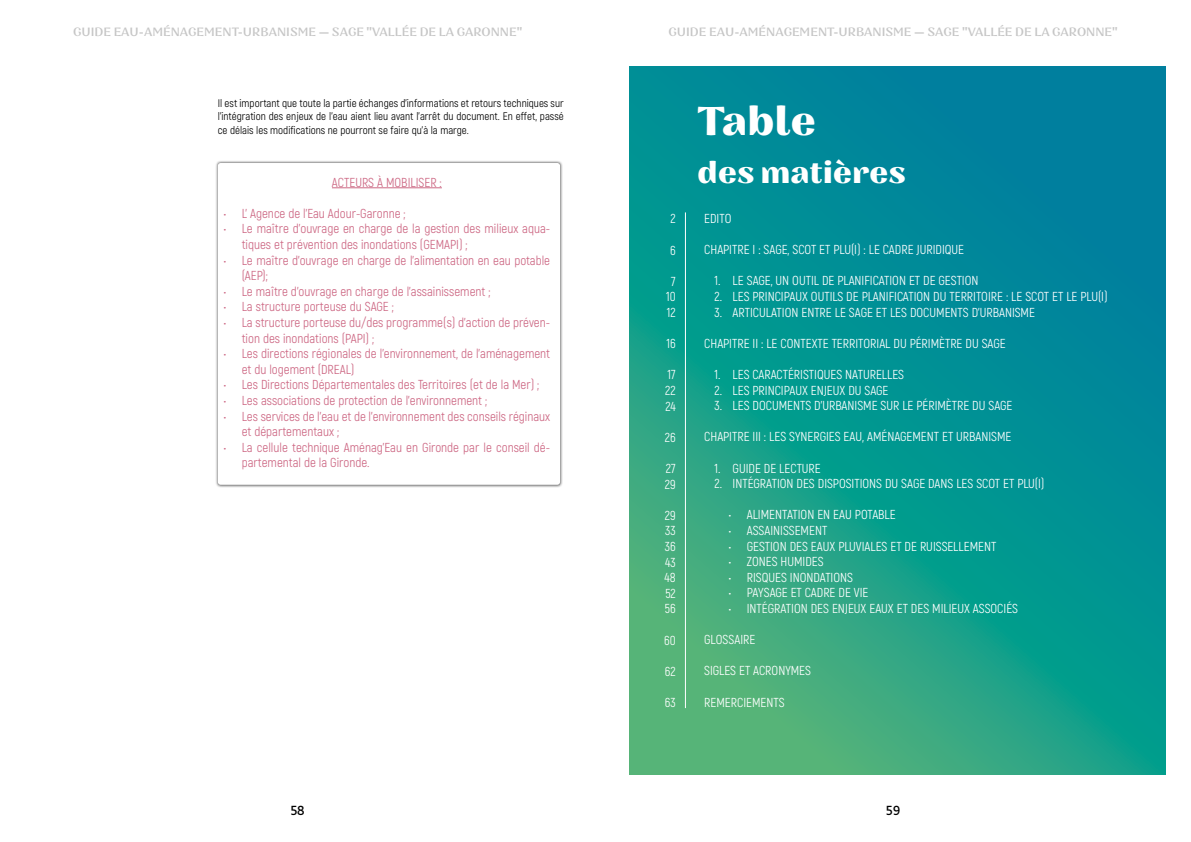
<style>
.page{position:relative;width:1191px;height:842px;background:#fff}
.page>*{position:absolute;margin:0;border:0;box-sizing:border-box;transform-origin:0 0}
.t1{font:700 40px "Nazare";color:#fff}
.t2{font:700 30px "Nazare";color:#fff}
.t3{font:13px/15.6px "Akrobat";color:#fff;text-align:justify}
.t4{font:13px/15.6px "Akrobat";color:#cd6884}
.t5{font:12px "Nazare";color:#c6c6c6}
.t6{font:12px "Luciole";color:#000}
.t7{font:11px/13.2px "Akrobat";color:#000;text-align:justify}
</style>
<div class="page">
<svg style="left:629px;top:66px;width:536px;height:708px;background:#12968f"></svg>
<svg style="left:216px;top:161px;width:346px;height:327px;background:#c5c5c5"></svg>
<div style="left:218px;top:163px;width:342px;height:322px;background:#fff;border-radius:3px"></div>
<hr style="left:332px;top:187px;width:110px;height:1px;background:#cd6884">
<hr style="left:685px;top:212px;width:1px;height:496px;background:#fff">
<p class="t5" style="left:73px;top:24px;width:451px">GUIDE EAU-AMÉNAGEMENT-URBANISME — SAGE "VALLÉE DE LA GARONNE"</p>
<p class="t5" style="left:668px;top:24px;width:451px">GUIDE EAU-AMÉNAGEMENT-URBANISME — SAGE "VALLÉE DE LA GARONNE"</p>
<p class="t7" style="left:218px;top:97px;width:347px">Il est important que toute la partie échanges d’informations et retours techniques sur l’intégration des enjeux de l’eau aient lieu avant l’arrêt du document. En effet, passé ce délais les modifications ne pourront se faire qu’à la marge.</p>
<p class="t4" style="left:332px;top:174px;width:111px">ACTEURS À MOBILISER :</p>
<p class="t4" style="left:224px;top:205px;width:183px">• L' Agence de l'Eau Adour-Garonne ;</p>
<p class="t4" style="left:242px;top:221px;width:310px;text-indent:-18px">• Le maître d'ouvrage en charge de la gestion des milieux aqua&shy;tiques et prévention des inondations (GEMAPI) ;</p>
<p class="t4" style="left:242px;top:252px;width:310px;text-indent:-18px">• Le maître d'ouvrage en charge de l'alimentation en eau potable (AEP);</p>
<p class="t4" style="left:224px;top:283px;width:268px">• Le maître d'ouvrage en charge de l'assainissement ;</p>
<p class="t4" style="left:224px;top:299px;width:171px">• La structure porteuse du SAGE ;</p>
<p class="t4" style="left:242px;top:315px;width:310px;text-indent:-18px">• La structure porteuse du/des programme(s) d'action de préven&shy;tion des inondations (PAPI) ;</p>
<p class="t4" style="left:242px;top:346px;width:310px;text-indent:-18px">• Les directions régionales de l'environnement, de l'aménagement et du logement (DREAL)</p>
<p class="t4" style="left:224px;top:377px;width:317px">• Les Directions Départementales des Territoires (et de la Mer) ;</p>
<p class="t4" style="left:224px;top:393px;width:265px">• Les associations de protection de l'environnement ;</p>
<p class="t4" style="left:242px;top:408px;width:310px;text-indent:-18px">• Les services de l'eau et de l'environnement des conseils réginaux et départementaux ;</p>
<p class="t4" style="left:242px;top:439px;width:310px;text-indent:-18px">• La cellule technique Aménag'Eau en Gironde par le conseil dé&shy;partemental de la Gironde.</p>
<p class="t3" style="left:670px;top:211px;width:7px">2</p>
<p class="t3" style="left:670px;top:242px;width:7px">6</p>
<p class="t3" style="left:666px;top:273px;width:11px;text-align:center">7<br>10<br>12</p>
<p class="t3" style="left:666px;top:336px;width:11px">16</p>
<p class="t3" style="left:665px;top:367px;width:12px">17<br>22<br>24</p>
<p class="t3" style="left:665px;top:429px;width:12px">26</p>
<p class="t3" style="left:665px;top:461px;width:12px">27<br>29</p>
<p class="t3" style="left:664px;top:507px;width:13px">29<br>33<br>36<br>43<br>48<br>52<br>56</p>
<p class="t3" style="left:664px;top:632px;width:13px">60</p>
<p class="t3" style="left:665px;top:663px;width:12px">62</p>
<p class="t3" style="left:665px;top:695px;width:12px">63</p>
<h1 class="t1" style="left:697px;top:96px;width:120px">Table</h1>
<h2 class="t2" style="left:697px;top:154px;width:210px">des matières</h2>
<p class="t3" style="left:704px;top:211px;width:29px">EDITO</p>
<p class="t3" style="left:704px;top:242px;width:261px">CHAPITRE I : SAGE, SCOT ET PLU(I) : LE CADRE JURIDIQUE</p>
<p class="t3" style="left:714px;top:273px;width:265px">1. LE SAGE, UN OUTIL DE PLANIFICATION ET DE GESTION</p>
<p class="t3" style="left:714px;top:289px;width:394px">2. LES PRINCIPAUX OUTILS DE PLANIFICATION DU TERRITOIRE : LE SCOT ET LE PLU(I)</p>
<p class="t3" style="left:714px;top:304px;width:322px">3. ARTICULATION ENTRE LE SAGE ET LES DOCUMENTS D'URBANISME</p>
<p class="t3" style="left:704px;top:335px;width:303px">CHAPITRE II : LE CONTEXTE TERRITORIAL DU PÉRIMÈTRE DU SAGE</p>
<p class="t3" style="left:714px;top:367px;width:191px">1. LES CARACTÉRISTIQUES NATURELLES</p>
<p class="t3" style="left:714px;top:382px;width:175px">2. LES PRINCIPAUX ENJEUX DU SAGE</p>
<p class="t3" style="left:714px;top:398px;width:299px">3. LES DOCUMENTS D'URBANISME SUR LE PÉRIMÈTRE DU SAGE</p>
<p class="t3" style="left:704px;top:429px;width:309px">CHAPITRE III : LES SYNERGIES EAU, AMÉNAGEMENT ET URBANISME</p>
<p class="t3" style="left:714px;top:460px;width:108px">1. GUIDE DE LECTURE</p>
<p class="t3" style="left:714px;top:476px;width:331px">2. INTÉGRATION DES DISPOSITIONS DU SAGE DANS LES SCOT ET PLU(I)</p>
<p class="t3" style="left:729px;top:507px;width:168px">• ALIMENTATION EN EAU POTABLE</p>
<p class="t3" style="left:729px;top:523px;width:100px">• ASSAINISSEMENT</p>
<p class="t3" style="left:729px;top:538px;width:269px">• GESTION DES EAUX PLUVIALES ET DE RUISSELLEMENT</p>
<p class="t3" style="left:729px;top:554px;width:96px">• ZONES HUMIDES</p>
<p class="t3" style="left:729px;top:569px;width:126px">• RISQUES INONDATIONS</p>
<p class="t3" style="left:729px;top:585px;width:141px">• PAYSAGE ET CADRE DE VIE</p>
<p class="t3" style="left:729px;top:601px;width:291px">• INTÉGRATION DES ENJEUX EAUX ET DES MILIEUX ASSOCIÉS</p>
<p class="t3" style="left:704px;top:632px;width:53px">GLOSSAIRE</p>
<p class="t3" style="left:704px;top:663px;width:108px">SIGLES ET ACRONYMES</p>
<p class="t3" style="left:704px;top:694px;width:82px">REMERCIEMENTS</p>
<p class="t6" style="left:290px;top:799px;width:16px">58</p>
<p class="t6" style="left:886px;top:800px;width:16px">59</p>
</div>
